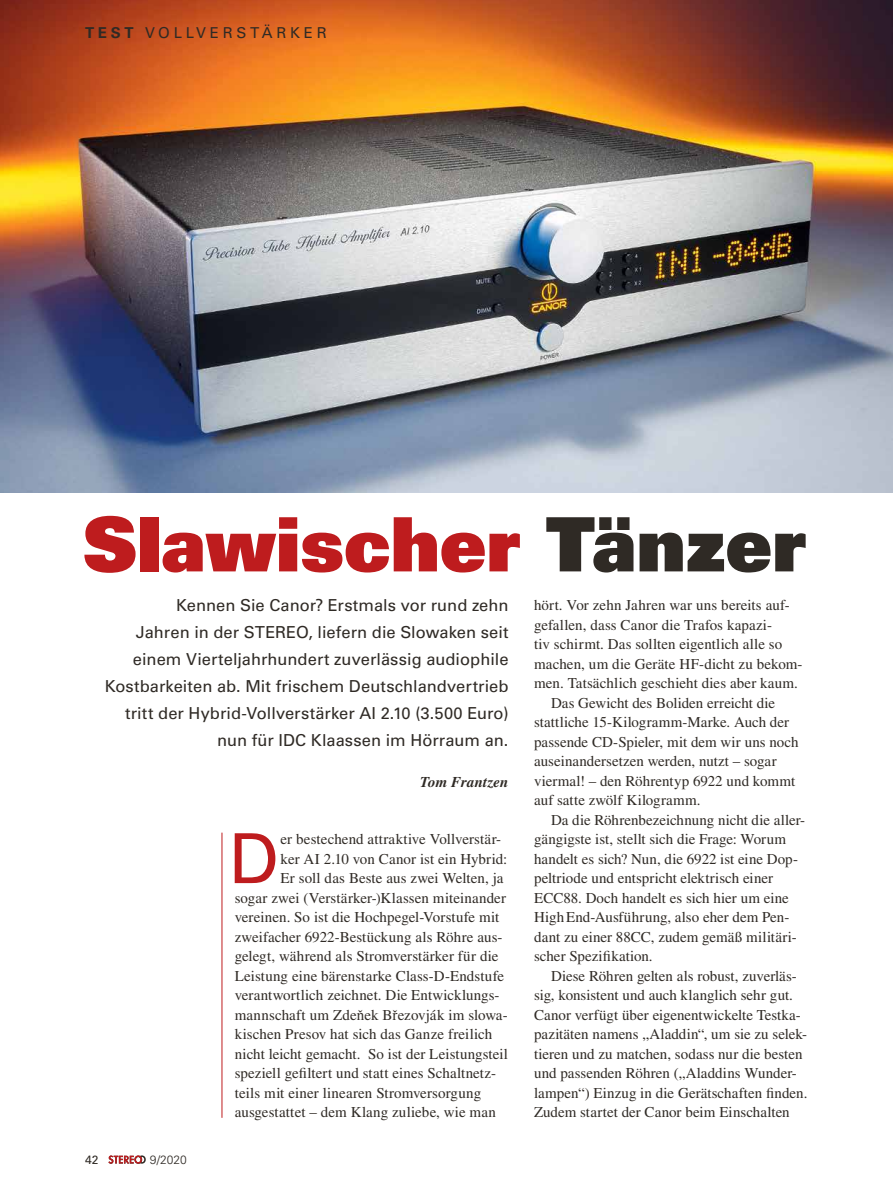
<style>
.page{position:relative;width:893px;height:1191px;background:#fff}
.page>*{position:absolute;margin:0;border:0;box-sizing:border-box;transform-origin:0 0}
.t1{font:75px "Univers LT Std X Black";color:#be1c1e}
.t2{font:69px "Univers LT Std";color:#be1c1e}
.t3{font:16.5px/27px "Univers LT Std";color:#2f2a25;text-align:right}
.t4{font:15px "Times LT Std";color:#2f2a25}
.t5{font:15px "Univers LT Std";letter-spacing:.25em;color:#2f2a25}
.t6{font:italic 700 15px "Times LT Std";letter-spacing:.005em;color:#2f2a25}
.t7{font:300 12px "Univers LT Std";color:#2f2a25}
.t8{font:12px "Univers LT Std";color:#2f2a25}
.s1{font-weight:700}
.s2{color:#2f2a25}
.s3{font-family:"Times New Roman"}
</style>
<div class="page">
<img style="left:0;top:0;width:893px;height:493px">
<svg style="left:108px;top:1155px;width:38px;height:8px"></svg>
<hr style="left:222px;top:832px;width:1px;height:285px;background:#be1c1e">
<p class="t5" style="left:85px;top:24px;width:243px"><span class="s1">TEST</span> VOLLVERSTÄRKER</p>
<h1 class="t1" style="left:83px;top:495px;width:724px">Slawischer <span class="s2">Tänzer</span></h1>
<p class="t3" style="left:105px;top:591px;width:405px">Kennen Sie Canor? Erstmals vor rund zehn<br>Jahren in der STEREO, liefern die Slowaken seit einem Vierteljahrhundert zuverlässig audiophile Kostbarkeiten ab. Mit frischem Deutschlandvertrieb tritt der Hybrid-Vollverstärker AI 2.10 (3.500 Euro) nun für IDC Klaassen im Hörraum an.</p>
<p class="t6" style="left:420px;top:773px;width:90px">Tom Frantzen</p>
<p class="t8" style="left:85px;top:1152px;width:15px">42</p>
<p class="t7" style="left:150px;top:1152px;width:38px">9/2020</p>
<h2 class="t2" style="left:229px;top:817px;width:51px">D</h2>
<p class="t4" style="left:281px;top:830px;width:222px">er bestechend attraktive Vollverstär-</p>
<p class="t4" style="left:281px;top:850px;width:228px">ker AI 2.10 von Canor ist ein Hybrid:</p>
<p class="t4" style="left:281px;top:869px;width:224px">Er soll das Beste aus zwei Welten, ja</p>
<p class="t4" style="left:235px;top:889px;width:273px">sogar zwei (Verstärker-)Klassen miteinander</p>
<p class="t4" style="left:235px;top:908px;width:266px">vereinen. So ist die Hochpegel-Vorstufe mit</p>
<p class="t4" style="left:235px;top:928px;width:269px">zweifacher 6922-Bestückung als Röhre aus-</p>
<p class="t4" style="left:235px;top:947px;width:265px">gelegt, während als Stromverstärker für die</p>
<p class="t4" style="left:235px;top:967px;width:271px">Leistung eine bärenstarke Class-D-Endstufe</p>
<p class="t4" style="left:235px;top:986px;width:266px">verantwortlich zeichnet. Die Entwicklungs-</p>
<p class="t4" style="left:235px;top:1006px;width:274px">mannschaft um Zde<span class="s3">ň</span>ek B<span class="s3">ř</span>ezovják im slowa-</p>
<p class="t4" style="left:235px;top:1025px;width:259px">kischen Presov hat sich das Ganze freilich</p>
<p class="t4" style="left:235px;top:1045px;width:275px">nicht leicht gemacht. So ist der Leistungsteil</p>
<p class="t4" style="left:235px;top:1064px;width:263px">speziell gefiltert und statt eines Schaltnetz-</p>
<p class="t4" style="left:235px;top:1084px;width:248px">teils mit einer linearen Stromversorgung</p>
<p class="t4" style="left:235px;top:1103px;width:263px">ausgestattet – dem Klang zuliebe, wie man</p>
<p class="t4" style="left:534px;top:596px;width:257px">hört. Vor zehn Jahren war uns bereits auf-</p>
<p class="t4" style="left:534px;top:616px;width:239px">gefallen, dass Canor die Trafos kapazi-</p>
<p class="t4" style="left:534px;top:635px;width:250px">tiv schirmt. Das sollten eigentlich alle so</p>
<p class="t4" style="left:534px;top:655px;width:270px">machen, um die Geräte HF-dicht zu bekom-</p>
<p class="t4" style="left:534px;top:674px;width:265px">men. Tatsächlich geschieht dies aber kaum.</p>
<p class="t4" style="left:551px;top:694px;width:226px">Das Gewicht des Boliden erreicht die</p>
<p class="t4" style="left:534px;top:713px;width:257px">stattliche 15-Kilogramm-Marke. Auch der</p>
<p class="t4" style="left:534px;top:733px;width:266px">passende CD-Spieler, mit dem wir uns noch</p>
<p class="t4" style="left:534px;top:752px;width:244px">auseinandersetzen werden, nutzt – sogar</p>
<p class="t4" style="left:534px;top:772px;width:263px">viermal! – den Röhrentyp 6922 und kommt</p>
<p class="t4" style="left:534px;top:791px;width:168px">auf satte zwölf Kilogramm.</p>
<p class="t4" style="left:551px;top:811px;width:256px">Da die Röhrenbezeichnung nicht die aller-</p>
<p class="t4" style="left:534px;top:830px;width:253px">gängigste ist, stellt sich die Frage: Worum</p>
<p class="t4" style="left:534px;top:850px;width:265px">handelt es sich? Nun, die 6922 ist eine Dop-</p>
<p class="t4" style="left:534px;top:869px;width:241px">peltriode und entspricht elektrisch einer</p>
<p class="t4" style="left:534px;top:889px;width:256px">ECC88. Doch handelt es sich hier um eine</p>
<p class="t4" style="left:534px;top:908px;width:257px">HighEnd-Ausführung, also eher dem Pen-</p>
<p class="t4" style="left:534px;top:928px;width:264px">dant zu einer 88CC, zudem gemäß militäri-</p>
<p class="t4" style="left:534px;top:947px;width:120px">scher Spezifikation.</p>
<p class="t4" style="left:551px;top:967px;width:247px">Diese Röhren gelten als robust, zuverläs-</p>
<p class="t4" style="left:534px;top:986px;width:260px">sig, konsistent und auch klanglich sehr gut.</p>
<p class="t4" style="left:534px;top:1006px;width:268px">Canor verfügt über eigenentwickelte Testka-</p>
<p class="t4" style="left:534px;top:1025px;width:274px">pazitäten namens „Aladdin“, um sie zu selek-</p>
<p class="t4" style="left:534px;top:1045px;width:270px">tieren und zu matchen, sodass nur die besten</p>
<p class="t4" style="left:534px;top:1064px;width:264px">und passenden Röhren („Aladdins Wunder-</p>
<p class="t4" style="left:534px;top:1084px;width:275px">lampen“) Einzug in die Gerätschaften finden.</p>
<p class="t4" style="left:534px;top:1103px;width:257px">Zudem startet der Canor beim Einschalten</p>
</div>
